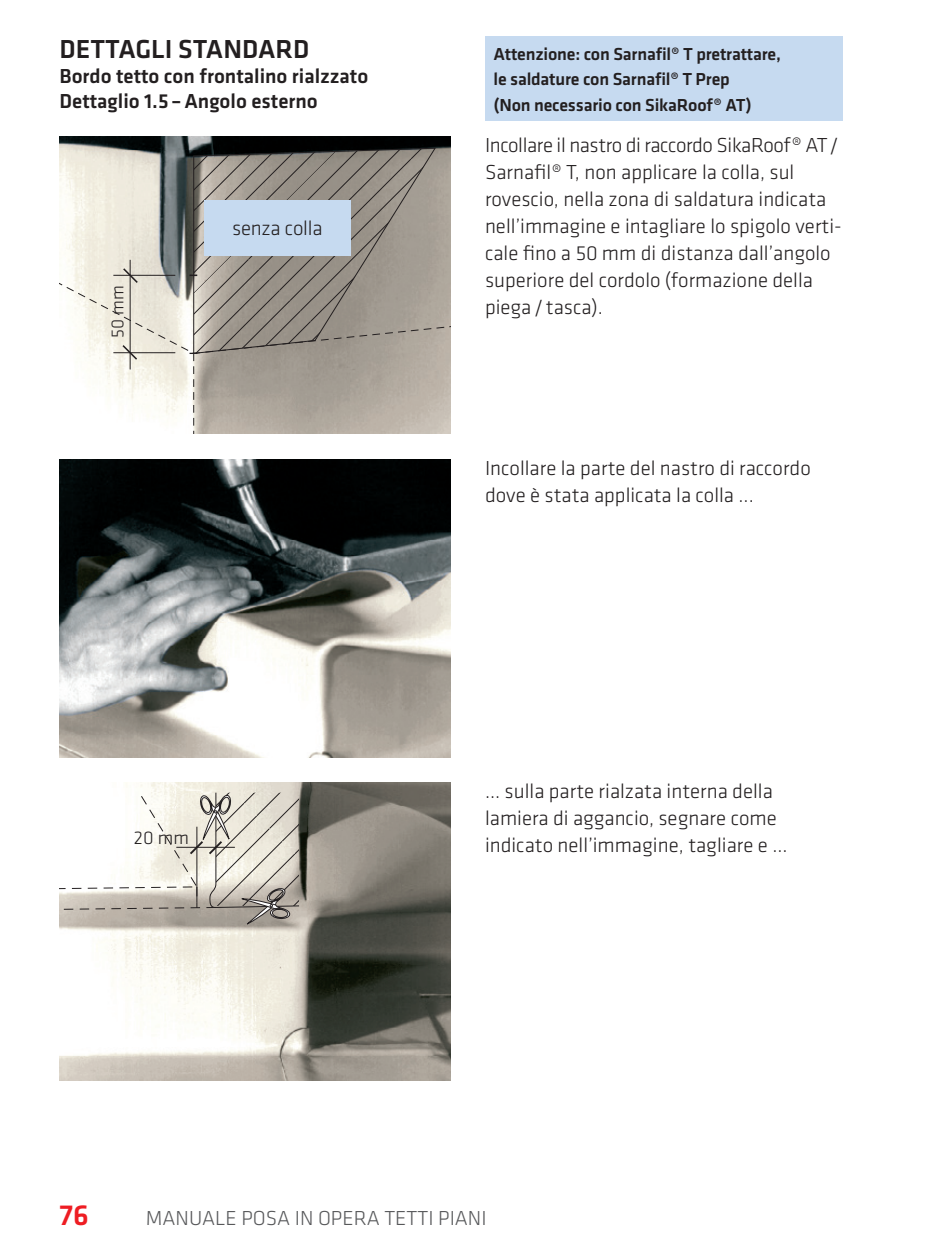
<style>
.page{position:relative;width:936px;height:1259px;background:#fff}
.page>*{position:absolute;margin:0;border:0;box-sizing:border-box;transform-origin:0 0}
.t1{font:500 30px "Klavika";color:#ee1d23}
.t2{font:500 27px "Klavika";color:#231f20}
.t3{font:300 21px/27px "Klavika";color:#231f20}
.t4{font:500 21px/25.2px "Klavika";color:#231f20}
.t5{font:300 21px "Klavika";color:#57585a}
.t6{font:300 18.9px "Klavika";color:#231f20}
.t7{font:500 18px/25.2px "Klavika";letter-spacing:-.01em;color:#231f20}
.t8{font:300 18px "Klavika";color:#231f20}
</style>
<div class="page">
<div style="left:485px;top:37px;width:357px;height:84px;background:#c6daf0"></div>
<img style="left:60px;top:136px;width:391px;height:131px">
<svg style="left:193px;top:147px;width:243px;height:120px;background:#8d877f"></svg>
<hr style="left:130px;top:260px;width:1px;height:109px;background:#231f20">
<svg style="left:60px;top:267px;width:391px;height:167px"></svg>
<div style="left:204px;top:200px;width:146px;height:55px;background:#c6daf0"></div>
<img style="left:60px;top:459px;width:391px;height:298px">
<img style="left:60px;top:782px;width:391px;height:298px">
<svg style="left:60px;top:791px;width:240px;height:136px"></svg>
<p class="t2" style="left:60px;top:30px;width:251px">DETTAGLI STANDARD</p>
<p class="t4" style="left:60px;top:63px;width:310px">Bordo tetto con frontalino rialzzato<br>Dettaglio 1.5–Angolo esterno</p>
<p class="t8" style="left:106px;top:338px;width:54px;rotate:-90deg">50 mm</p>
<p class="t3" style="left:232px;top:215px;width:92px">senza colla</p>
<p class="t6" style="left:134px;top:826px;width:57px">20 mm</p>
<p class="t7" style="left:493px;top:41px;width:289px">Attenzione: con Sarnafil® T pretrattare, le saldature con Sarnafil® T Prep<br>(Non necessario con SikaRoof® AT)</p>
<p class="t3" style="left:485px;top:131px;width:358px">Incollare il nastro di raccordo SikaRoof® AT/ Sarnafil® T, non applicare la colla, sul rovescio, nella zona di saldatura indicata nell’immagine e intagliare lo spigolo verti&shy;cale fino a 50 mm di distanza dall’angolo superiore del cordolo (formazione della piega / tasca).</p>
<p class="t3" style="left:485px;top:454px;width:327px">Incollare la parte del nastro di raccordo dove è stata applicata la colla ...</p>
<p class="t3" style="left:485px;top:777px;width:304px">... sulla parte rialzata interna della lamiera di aggancio, segnare come indicato nell’immagine, tagliare e ...</p>
<h1 class="t1" style="left:60px;top:1194px;width:31px">76</h1>
<p class="t5" style="left:146px;top:1205px;width:342px">MANUALE POSA IN OPERA TETTI PIANI</p>
</div>
